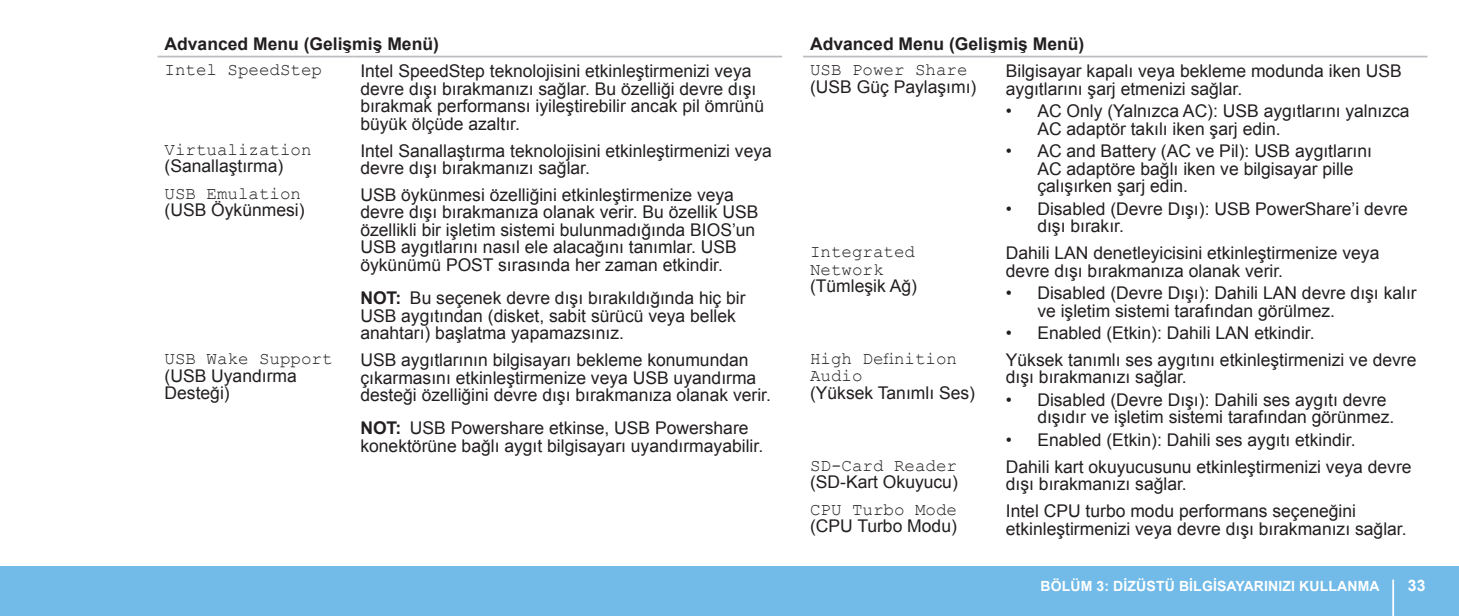
<style>
.page{position:relative;width:1459px;height:616px;background:#fff}
.page>*{position:absolute;margin:0;border:0;box-sizing:border-box;transform-origin:0 0}
.t1{font:17.5px/17.5px "Arial";color:#231f20}
.t2{font:17.5px/17.5px "Courier New";color:#231f20}
.t3{font:700 17.5px "Arial";color:#231f20}
.t4{font:700 15.75px "Arial";color:#fff}
.t5{font:700 14px "Arial";letter-spacing:.01em;color:#fff}
.s1{font-weight:700}
</style>
<div class="page">
<div style="left:0;top:566px;width:1458px;height:49px;background:#72bbe8"></div>
<hr style="left:1392px;top:579px;width:2px;height:36px;background:#fff">
<hr style="left:158px;top:56px;width:195px;height:1px;background:#bcbdc0">
<hr style="left:353px;top:56px;width:429px;height:1px;background:#bcbdc0">
<hr style="left:803px;top:56px;width:195px;height:1px;background:#bcbdc0">
<hr style="left:998px;top:56px;width:429px;height:1px;background:#bcbdc0">
<p class="t3" style="left:164px;top:32px;width:276px">Advanced Menu (Gelişmiş Menü)</p>
<p class="t2" style="left:164px;top:60px;width:159px">Intel SpeedStep</p>
<p class="t1" style="left:360px;top:62px;width:405px">Intel SpeedStep teknolojisini etkinleştirmenizi veya devre dışı bırakmanızı sağlar. Bu özelliği devre dışı bırakmak performansı iyileştirebilir ancak pil ömrünü büyük ölçüde azaltır.</p>
<p class="t2" style="left:164px;top:140px;width:148px">Virtualization</p>
<p class="t1" style="left:164px;top:157px;width:120px">(Sanallaştırma)</p>
<p class="t1" style="left:360px;top:142px;width:413px">Intel Sanallaştırma teknolojisini etkinleştirmenizi veya devre dışı bırakmanızı sağlar.</p>
<p class="t2" style="left:164px;top:184px;width:138px">USB Emulation</p>
<p class="t1" style="left:164px;top:201px;width:142px">(USB Öykünmesi)</p>
<p class="t2" style="left:164px;top:349px;width:169px">USB Wake Support</p>
<p class="t1" style="left:164px;top:366px;width:134px">(USB Uyandırma<br>Desteği)</p>
<p class="t1" style="left:360px;top:186px;width:399px">USB öykünmesi özelliğini etkinleştirmenize veya devre dışı bırakmanıza olanak verir. Bu özellik USB özellikli bir işletim sistemi bulunmadığında BIOS’un USB aygıtlarını nasıl ele alacağını tanımlar. USB öykünümü POST sırasında her zaman etkindir.</p>
<p class="t1" style="left:360px;top:289px;width:387px"><span class="s1">NOT:</span> Bu seçenek devre dışı bırakıldığında hiç bir<br>USB aygıtından (disket, sabit sürücü veya bellek anahtarı) başlatma yapamazsınız.</p>
<p class="t1" style="left:360px;top:351px;width:412px">USB aygıtlarının bilgisayarı bekleme konumundan çıkarmasını etkinleştirmenize veya USB uyandırma desteği özelliğini devre dışı bırakmanıza olanak verir.</p>
<p class="t1" style="left:360px;top:419px;width:404px"><span class="s1">NOT:</span> USB Powershare etkinse, USB Powershare konektörüne bağlı aygıt bilgisayarı uyandırmayabilir.</p>
<p class="t3" style="left:810px;top:32px;width:276px">Advanced Menu (Gelişmiş Menü)</p>
<p class="t2" style="left:810px;top:60px;width:159px">USB Power Share</p>
<p class="t1" style="left:810px;top:78px;width:168px">(USB Güç Paylaşımı)</p>
<p class="t1" style="left:1005px;top:62px;width:397px">Bilgisayar kapalı veya bekleme modunda iken USB aygıtlarını şarj etmenizi sağlar.</p>
<p class="t1" style="left:1037px;top:102px;width:374px;text-indent:-32px">• AC Only (Yalnızca AC): USB aygıtlarını yalnızca<br>AC adaptör takılı iken şarj edin.</p>
<p class="t1" style="left:1037px;top:142px;width:336px;text-indent:-32px">• AC and Battery (AC ve Pil): USB aygıtlarını<br>AC adaptöre bağlı iken ve bilgisayar pille çalışırken şarj edin.</p>
<p class="t1" style="left:1037px;top:200px;width:372px;text-indent:-32px">• Disabled (Devre Dışı): USB PowerShare’i devre dışı bırakır.</p>
<p class="t2" style="left:810px;top:242px;width:106px">Integrated<br>Network</p>
<p class="t1" style="left:810px;top:277px;width:108px">(Tümleşik Ağ)</p>
<p class="t2" style="left:810px;top:349px;width:148px">High Definition<br>Audio</p>
<p class="t1" style="left:810px;top:384px;width:167px">(Yüksek Tanımlı Ses)</p>
<p class="t2" style="left:810px;top:455px;width:148px">SD-Card Reader</p>
<p class="t1" style="left:810px;top:473px;width:149px">(SD-Kart Okuyucu)</p>
<p class="t2" style="left:810px;top:499px;width:148px">CPU Turbo Mode</p>
<p class="t1" style="left:810px;top:517px;width:148px">(CPU Turbo Modu)</p>
<p class="t1" style="left:1005px;top:244px;width:375px">Dahili LAN denetleyicisini etkinleştirmenize veya devre dışı bırakmanıza olanak verir.</p>
<p class="t1" style="left:1037px;top:284px;width:381px;text-indent:-32px">• Disabled (Devre Dışı): Dahili LAN devre dışı kalır ve işletim sistemi tarafından görülmez.</p>
<p class="t1" style="left:1005px;top:324px;width:310px">• Enabled (Etkin): Dahili LAN etkindir.</p>
<p class="t1" style="left:1005px;top:351px;width:412px">Yüksek tanımlı ses aygıtını etkinleştirmenizi ve devre dışı bırakmanızı sağlar.</p>
<p class="t1" style="left:1037px;top:391px;width:358px;text-indent:-32px">• Disabled (Devre Dışı): Dahili ses aygıtı devre dışıdır ve işletim sistemi tarafından görünmez.</p>
<p class="t1" style="left:1005px;top:431px;width:351px">• Enabled (Etkin): Dahili ses aygıtı etkindir.</p>
<p class="t1" style="left:1005px;top:457px;width:407px">Dahili kart okuyucusunu etkinleştirmenizi veya devre dışı bırakmanızı sağlar.</p>
<p class="t1" style="left:1005px;top:502px;width:402px">Intel CPU turbo modu performans seçeneğini etkinleştirmenizi veya devre dışı bırakmanızı sağlar.</p>
<p class="t5" style="left:1040px;top:576px;width:341px">BÖLÜM 3: DİZÜSTÜ BİLGİSAYARINIZI KULLANMA</p>
<p class="t4" style="left:1407px;top:574px;width:19px">33</p>
</div>
